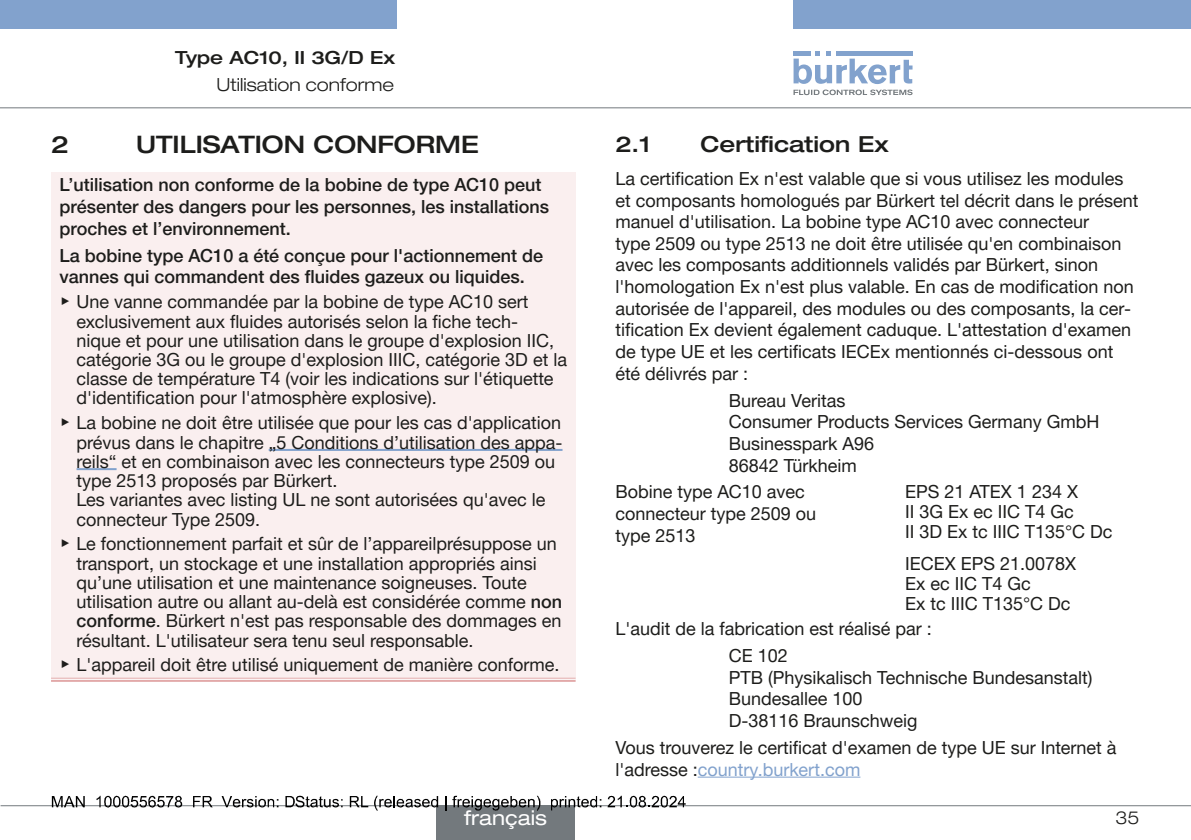
<style>
.page{position:relative;width:1191px;height:840px;background:#fff}
.page>*{position:absolute;margin:0;border:0;box-sizing:border-box;transform-origin:0 0}
.t1{font:500 expanded 24px "Helvetica Neue LTW1 G";color:#1d1d1b}
.t2{font:500 expanded 22px "Helvetica Neue LTW1 G";color:#1d1d1b}
.t3{font:expanded 20px "Helvetica Neue LTW1 G";color:#fff}
.t4{font:18px/21.6px "Helvetica Neue LTW1 G";color:#1d1d1b}
.t5{font:500 18px/21.6px "Helvetica Neue LTW1 G";color:#1d1d1b}
.t6{font:300 expanded 18px "Helvetica Neue LTW1 G";color:#1d1d1b}
.t7{font:500 expanded 18px "Helvetica Neue LTW1 G";color:#1d1d1b}
.s1{font-family:"Arial Unicode MS"}
.s2{font-weight:500}
.s3{color:#82a2cd}
</style>
<div class="page">
<div style="left:0;top:0;width:396px;height:28px;background:#82a2cd"></div>
<div style="left:793px;top:0;width:398px;height:28px;background:#82a2cd"></div>
<svg style="left:793px;top:51px;width:119px;height:44px"></svg>
<hr style="left:0;top:107px;width:1191px;height:1px;background:#73797d">
<div style="left:51px;top:173px;width:524px;height:506px;background:#faefef"></div>
<hr style="left:51px;top:677px;width:524px;height:4px;background:#eac2c2">
<hr style="left:51px;top:677px;width:524px;height:1px;background:#e2a9a9">
<hr style="left:51px;top:679px;width:524px;height:2px;background:#e2a9a9">
<hr style="left:269px;top:448px;width:293px;height:2px;background:#82a2cd">
<hr style="left:77px;top:468px;width:40px;height:2px;background:#82a2cd">
<hr style="left:697px;top:776px;width:163px;height:1px;background:#82a2cd">
<hr style="left:1px;top:804px;width:1190px;height:1px;background:#73797d">
<div style="left:436px;top:805px;width:139px;height:34px;background:#73797d"></div>
<svg style="left:52px;top:796px;width:33px;height:10px"></svg>
<svg style="left:96px;top:795px;width:86px;height:12px"></svg>
<svg style="left:193px;top:796px;width:20px;height:10px"></svg>
<svg style="left:222px;top:796px;width:56px;height:11px"></svg>
<svg style="left:285px;top:795px;width:57px;height:12px"></svg>
<svg style="left:350px;top:796px;width:18px;height:10px"></svg>
<svg style="left:374px;top:795px;width:64px;height:15px"></svg>
<svg style="left:445px;top:796px;width:1px;height:14px"></svg>
<svg style="left:452px;top:795px;width:88px;height:15px"></svg>
<svg style="left:551px;top:796px;width:50px;height:14px"></svg>
<svg style="left:607px;top:795px;width:78px;height:12px"></svg>
<p class="t7" style="left:175px;top:46px;width:221px">Type AC10, II 3G/D Ex</p>
<p class="t6" style="left:216px;top:74px;width:179px">Utilisation conforme</p>
<h1 class="t1" style="left:51px;top:129px;width:19px">2</h1>
<h1 class="t1" style="left:136px;top:129px;width:344px">UTILISATION CONFORME</h1>
<p class="t5" style="left:60px;top:174px;width:491px">L’utilisation non conforme de la bobine de type AC10 peut présenter des dangers pour les personnes, les installations proches et l’environnement.</p>
<p class="t5" style="left:60px;top:244px;width:485px">La bobine type AC10 a été conçue pour l'actionnement de vannes qui commandent des fluides gazeux ou liquides.</p>
<p class="t4" style="left:77px;top:292px;width:492px;line-height:19.2px;text-indent:-17px"><span class="s1">▶</span> Une vanne commandée par la bobine de type AC10 sert exclusivement aux fluides autorisés selon la fiche tech-<br>nique et pour une utilisation dans le groupe d'explosion IIC, catégorie 3G ou le groupe d'explosion IIIC, catégorie 3D et la classe de température T4 (voir les indications sur l'étiquette d'identification pour l'atmosphère explosive).</p>
<p class="t4" style="left:77px;top:413px;width:487px;line-height:19.2px;text-indent:-17px"><span class="s1">▶</span> La bobine ne doit être utilisée que pour les cas d'application prévus dans le chapitre „5 Conditions d’utilisation des appa&shy;reils“ et en combinaison avec les connecteurs type 2509 ou type 2513 proposés par Bürkert.<br>Les variantes avec listing UL ne sont autorisées qu'avec le connecteur Type 2509.</p>
<p class="t4" style="left:77px;top:534px;width:487px;line-height:19.2px;text-indent:-17px"><span class="s1">▶</span> Le fonctionnement parfait et sûr de l’appareilprésuppose un transport, un stockage et une installation appropriés ainsi qu’une utilisation et une maintenance soigneuses. Toute utilisation autre ou allant au-delà est considérée comme <span class="s2">non conforme</span>. Bürkert n'est pas responsable des dommages en résultant. L'utilisateur sera tenu seul responsable.</p>
<p class="t4" style="left:60px;top:653px;width:501px"><span class="s1">▶</span> L'appareil doit être utilisé uniquement de manière conforme.</p>
<p class="t3" style="left:464px;top:805px;width:84px">français</p>
<p class="t2" style="left:615px;top:130px;width:37px">2.1</p>
<p class="t2" style="left:700px;top:130px;width:190px">Certification Ex</p>
<p class="t4" style="left:615px;top:167px;width:524px">La certification Ex n'est valable que si vous utilisez les modules et composants homologués par Bürkert tel décrit dans le présent manuel d'utilisation. La bobine type AC10 avec connecteur<br>type 2509 ou type 2513 ne doit être utilisée qu'en combinaison avec les composants additionnels validés par Bürkert, sinon l'homologation Ex n'est plus valable. En cas de modification non autorisée de l'appareil, des modules ou des composants, la cer&shy;tification Ex devient également caduque. L'attestation d'examen de type UE et les certificats IECEx mentionnés ci-dessous ont été délivrés par :</p>
<p class="t4" style="left:729px;top:389px;width:372px">Bureau Veritas<br>Consumer Products Services Germany GmbH<br>Businesspark A96<br>86842 Türkheim</p>
<p class="t4" style="left:615px;top:480px;width:202px">Bobine type AC10 avec connecteur type 2509 ou type 2513</p>
<p class="t4" style="left:905px;top:481px;width:209px;line-height:20px">EPS 21 ATEX 1 234 X<br>II 3G Ex ec IIC T4 Gc<br>II 3D Ex tc IIIC T135°C Dc</p>
<p class="t4" style="left:905px;top:553px;width:173px;line-height:20px">IECEX EPS 21.0078X<br>Ex ec IIC T4 Gc<br>Ex tc IIIC T135°C Dc</p>
<p class="t4" style="left:729px;top:614px;width:204px;line-height:27.2px;text-indent:-113px">L'audit de la fabrication est réalisé par :<br>CE 102</p>
<p class="t4" style="left:729px;top:665px;width:365px">PTB (Physikalisch Technische Bundesanstalt)<br>Bundesallee 100<br>D-38116 Braunschweig</p>
<p class="t4" style="left:615px;top:736px;width:503px">Vous trouverez le certificat d'examen de type UE sur Internet à l'adresse :<span class="s3">country.burkert.com</span></p>
<p class="t6" style="left:1115px;top:806px;width:26px">35</p>
</div>
